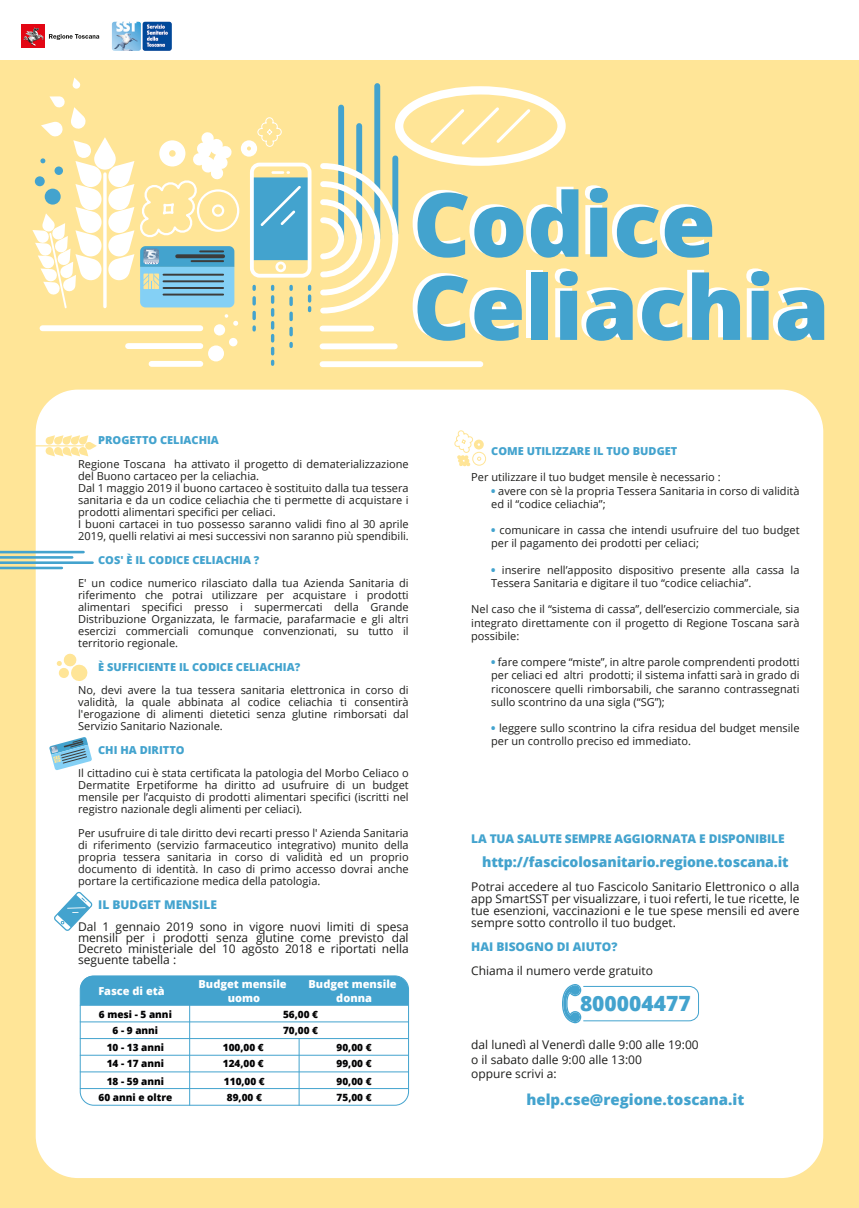
<style>
.page{position:relative;width:859px;height:1208px;background:#fff}
.page>*{position:absolute;margin:0;border:0;box-sizing:border-box;transform-origin:0 0}
.t1{font:800 88.8px/83.1px "Open Sans";color:#43a3ce}
.t2{font:800 21px "Open Sans";color:#43a3ce}
.t3{font:800 15px "Open Sans";color:#43a3ce}
.t4{font:800 14px "Open Sans";letter-spacing:-.01em;color:#43a3ce}
.t5{font:12px/11px "Open Sans";color:#1d1d1b;text-align:justify}
.t6{font:800 12px "Open Sans";letter-spacing:-.01em;color:#43a3ce}
.t7{font:11px/12px "Open Sans";color:#1d1d1b;text-align:justify}
.t8{font:800 11px "Open Sans";color:#43a3ce}
.t9{font:800 11px/13.2px "Open Sans";color:#fff;text-align:center}
.t10{font:800 10px "Open Sans";color:#020203}
.s1{font-weight:800;color:#43a3ce}
</style>
<div class="page">
<div style="left:0;top:3px;width:859px;height:1205px;background:#ffe597"></div>
<div style="left:152px;top:361px;width:48px;height:6px;background:#fff"></div>
<div style="left:322px;top:361px;width:158px;height:6px;background:#fff"></div>
<div style="left:322px;top:343px;width:73px;height:6px;background:#fff"></div>
<div style="left:322px;top:326px;width:49px;height:5px;background:#fff"></div>
<div style="left:392px;top:158px;width:6px;height:75px;background:#43a3ce"></div>
<div style="left:374px;top:86px;width:6px;height:152px;background:#43a3ce"></div>
<div style="left:356px;top:126px;width:6px;height:112px;background:#43a3ce"></div>
<div style="left:338px;top:108px;width:6px;height:130px;background:#43a3ce"></div>
<svg style="left:73px;top:78px;width:8px;height:11px"></svg>
<svg style="left:320px;top:160px;width:79px;height:154px"></svg>
<div style="left:395px;top:86px;width:171px;height:80px;border:8px solid #fff;border-radius:50%"></div>
<svg style="left:430px;top:107px;width:101px;height:38px"></svg>
<div style="left:208px;top:345px;width:16px;height:16px;background:#fff;border-radius:50%"></div>
<svg style="left:32px;top:96px;width:279px;height:258px"></svg>
<div style="left:275px;top:262px;width:11px;height:10px;border:3px solid #fff;border-radius:50%"></div>
<div style="left:36px;top:389px;width:787px;height:789px;background:#fff;border-radius:42px"></div>
<svg style="left:45px;top:435px;width:52px;height:21px"></svg>
<hr style="left:22px;top:445px;width:62px;height:1px;background:#ffe597">
<svg style="left:54px;top:891px;width:39px;height:40px"></svg>
<hr style="left:0;top:566px;width:62px;height:3px;background:#43a3ce">
<hr style="left:0;top:561px;width:93px;height:3px;background:#43a3ce">
<hr style="left:0;top:556px;width:72px;height:2px;background:#43a3ce">
<hr style="left:0;top:551px;width:84px;height:2px;background:#43a3ce">
<svg style="left:57px;top:653px;width:31px;height:28px"></svg>
<svg style="left:49px;top:737px;width:43px;height:33px"></svg>
<div style="left:472px;top:452px;width:14px;height:13px;border:1px solid #ffe597;border-radius:50%"></div>
<svg style="left:454px;top:430px;width:30px;height:36px"></svg>
<svg style="left:562px;top:984px;width:137px;height:39px"></svg>
<div style="left:80px;top:975px;width:329px;height:130px;border:1px solid #43a3ce;border-radius:14px"></div>
<div style="left:80px;top:976px;width:329px;height:29px;background:#43a3ce"></div>
<hr style="left:189px;top:982px;width:1px;height:123px;background:#43a3ce">
<hr style="left:299px;top:1038px;width:1px;height:67px;background:#43a3ce">
<hr style="left:80px;top:1038px;width:328px;height:1px;background:#43a3ce">
<hr style="left:80px;top:1054px;width:328px;height:1px;background:#43a3ce">
<hr style="left:80px;top:1071px;width:328px;height:1px;background:#43a3ce">
<hr style="left:80px;top:1088px;width:328px;height:1px;background:#43a3ce">
<hr style="left:80px;top:1021px;width:328px;height:1px;background:#43a3ce">
<hr style="left:80px;top:1004px;width:328px;height:1px;background:#43a3ce">
<div style="left:0;top:0;width:859px;height:60px;background:#fff"></div>
<img style="left:112px;top:22px;width:26px;height:28px">
<div style="left:22px;top:24px;width:23px;height:24px;background:#e30614"></div>
<img style="left:23px;top:27px;width:21px;height:19px">
<svg style="left:49px;top:34px;width:50px;height:6px"></svg>
<h1 class="t1" style="left:413px;top:181px;width:418px">Codice<br>Celiachia</h1>
<p class="t8" style="left:98px;top:432px;width:122px">PROGETTO CELIACHIA</p>
<p class="t7" style="left:78px;top:457px;width:332px;text-align:left">Regione Toscana ha attivato il progetto di dematerializzazione del Buono cartaceo per la celiachia.<br>Dal 1 maggio 2019 il buono cartaceo è sostituito dalla tua tessera sanitaria e da un codice celiachia che ti permette di acquistare i prodotti alimentari specifici per celiaci.<br>I buoni cartacei in tuo possesso saranno validi fino al 30 aprile 2019, quelli relativi ai mesi successivi non saranno più spendibili.</p>
<p class="t8" style="left:98px;top:552px;width:163px">COS' È IL CODICE CELIACHIA ?</p>
<p class="t7" style="left:78px;top:576px;width:332px">E' un codice numerico rilasciato dalla tua Azienda Sanitaria di riferimento che potrai utilizzare per acquistare i prodotti alimentari specifici presso i supermercati della Grande Distribuzione Organizzata, le farmacie, parafarmacie e gli altri esercizi commerciali comunque convenzionati, su tutto il territorio regionale.</p>
<p class="t8" style="left:98px;top:659px;width:204px">È SUFFICIENTE IL CODICE CELIACHIA?</p>
<p class="t7" style="left:78px;top:683px;width:332px">No, devi avere la tua tessera sanitaria elettronica in corso di validità, la quale abbinata al codice celiachia ti consentirà l'erogazione di alimenti dietetici senza glutine rimborsati dal Servizio Sanitario Nazionale.</p>
<p class="t8" style="left:98px;top:742px;width:88px">CHI HA DIRITTO</p>
<p class="t7" style="left:78px;top:766px;width:332px">Il cittadino cui è stata certificata la patologia del Morbo Celiaco o Dermatite Erpetiforme ha diritto ad usufruire di un budget mensile per l’acquisto di prodotti alimentari specifici (iscritti nel registro nazionale degli alimenti per celiaci).</p>
<p class="t7" style="left:78px;top:826px;width:332px">Per usufruire di tale diritto devi recarti presso l' Azienda Sanitaria di riferimento (servizio farmaceutico integrativo) munito della propria tessera sanitaria in corso di validità ed un proprio documento di identità. In caso di primo accesso dovrai anche portare la certificazione medica della patologia.</p>
<p class="t6" style="left:98px;top:896px;width:120px">IL BUDGET MENSILE</p>
<p class="t5" style="left:78px;top:921px;width:332px">Dal 1 gennaio 2019 sono in vigore nuovi limiti di spesa mensili per i prodotti senza glutine come previsto dal Decreto ministeriale del 10 agosto 2018 e riportati nella seguente tabella :</p>
<p class="t9" style="left:199px;top:977px;width:90px">Budget mensile uomo</p>
<p class="t9" style="left:309px;top:977px;width:90px">Budget mensile donna</p>
<p class="t9" style="left:98px;top:984px;width:68px">Fasce di età</p>
<p class="t10" style="left:99px;top:1007px;width:74px">6 mesi - 5 anni</p>
<p class="t10" style="left:283px;top:1007px;width:36px">56,00 €</p>
<p class="t10" style="left:113px;top:1023px;width:47px">6 - 9 anni</p>
<p class="t10" style="left:283px;top:1023px;width:36px">70,00 €</p>
<p class="t10" style="left:107px;top:1040px;width:59px">10 - 13 anni</p>
<p class="t10" style="left:223px;top:1040px;width:42px">100,00 €</p>
<p class="t10" style="left:337px;top:1040px;width:36px">90,00 €</p>
<p class="t10" style="left:107px;top:1056px;width:59px">14 - 17 anni</p>
<p class="t10" style="left:223px;top:1056px;width:42px">124,00 €</p>
<p class="t10" style="left:337px;top:1056px;width:36px">99,00 €</p>
<p class="t10" style="left:107px;top:1074px;width:59px">18 - 59 anni</p>
<p class="t10" style="left:224px;top:1074px;width:42px">110,00 €</p>
<p class="t10" style="left:337px;top:1074px;width:36px">90,00 €</p>
<p class="t10" style="left:99px;top:1090px;width:75px">60 anni e oltre</p>
<p class="t10" style="left:227px;top:1090px;width:36px">89,00 €</p>
<p class="t10" style="left:337px;top:1090px;width:36px">75,00 €</p>
<p class="t8" style="left:491px;top:443px;width:188px">COME UTILIZZARE IL TUO BUDGET</p>
<p class="t7" style="left:471px;top:471px;width:251px">Per utilizzare il tuo budget mensile è necessario :</p>
<p class="t7" style="left:491px;top:483px;width:310px;line-height:13.2px"><span class="s1">•</span> avere con sè la propria Tessera Sanitaria in corso di validità ed il “codice celiachia”;</p>
<p class="t7" style="left:491px;top:523px;width:310px;line-height:13.2px"><span class="s1">•</span> comunicare in cassa che intendi usufruire del tuo budget per il pagamento dei prodotti per celiaci;</p>
<p class="t7" style="left:491px;top:563px;width:310px;line-height:13.2px"><span class="s1">•</span> inserire nell’apposito dispositivo presente alla cassa la<br>Tessera Sanitaria e digitare il tuo “codice celiachia”.</p>
<p class="t7" style="left:471px;top:602px;width:330px;line-height:13.2px">Nel caso che il “sistema di cassa”, dell’esercizio commerciale, sia integrato direttamente con il progetto di Regione Toscana sarà possibile:</p>
<p class="t7" style="left:491px;top:655px;width:310px;line-height:13.2px"><span class="s1">•</span> fare compere “miste”, in altre parole comprendenti prodotti per celiaci ed altri prodotti; il sistema infatti sarà in grado di riconoscere quelli rimborsabili, che saranno contrassegnati sullo scontrino da una sigla (“SG”);</p>
<p class="t7" style="left:491px;top:721px;width:310px;line-height:13.2px"><span class="s1">•</span> leggere sullo scontrino la cifra residua del budget mensile per un controllo preciso ed immediato.</p>
<p class="t6" style="left:471px;top:830px;width:315px">LA TUA SALUTE SEMPRE AGGIORNATA E DISPONIBILE</p>
<p class="t4" style="left:482px;top:852px;width:308px">http://fascicolosanitario.regione.toscana.it</p>
<p class="t5" style="left:471px;top:880px;width:330px;line-height:12px">Potrai accedere al tuo Fascicolo Sanitario Elettronico o alla app SmartSST per visualizzare, i tuoi referti, le tue ricette, le tue esenzioni, vaccinazioni e le tue spese mensili ed avere sempre sotto controllo il tuo budget.</p>
<p class="t6" style="left:471px;top:938px;width:148px">HAI BISOGNO DI AIUTO?</p>
<p class="t5" style="left:471px;top:964px;width:183px">Chiama il numero verde gratuito</p>
<h2 class="t2" style="left:580px;top:988px;width:112px">800004477</h2>
<p class="t5" style="left:471px;top:1037px;width:229px;line-height:14.4px;text-align:left">dal lunedì al Venerdì dalle 9:00 alle 19:00 o il sabato dalle 9:00 alle 13:00<br>oppure scrivi a:</p>
<h3 class="t3" style="left:526px;top:1088px;width:219px">help.cse@regione.toscana.it</h3>
</div>
